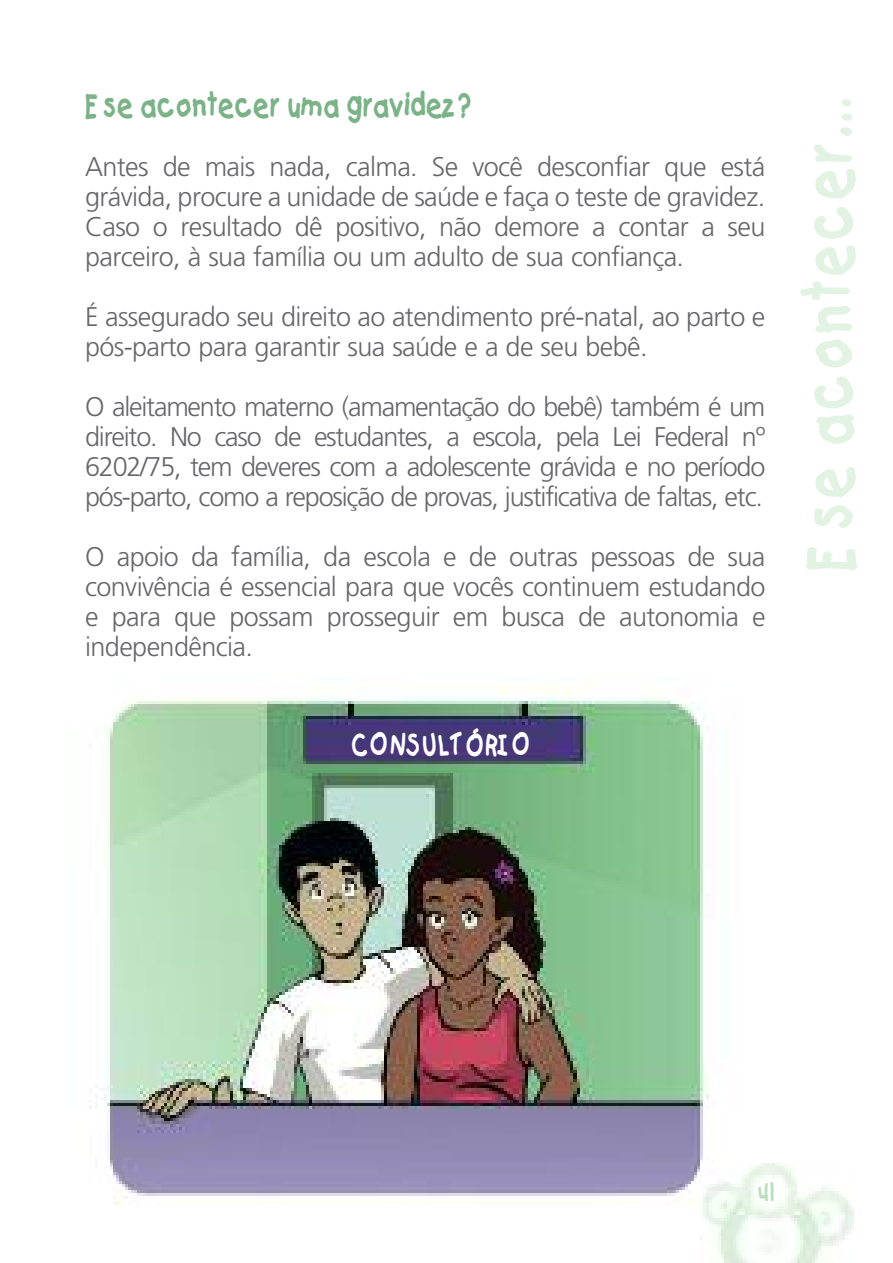
<style>
.page{position:relative;width:893px;height:1263px;background:#fff}
.page>*{position:absolute;margin:0;border:0;box-sizing:border-box;transform-origin:0 0}
.t1{font:100 60px "Catchup";letter-spacing:.09em;color:#e2f2e3}
.t2{font:100 30px "Catchup";letter-spacing:.04em;color:#7bb288}
.t3{font:300 27px/30px "Frutiger LT";letter-spacing:-.02em;color:#66666a;text-align:justify}
.t4{font:100 27px "Catchup";letter-spacing:.09em;color:#fff}
.t5{font:100 24px "Catchup";color:#b8dfba}
</style>
<div class="page">
<img style="left:89px;top:683px;width:620px;height:522px">
<img style="left:700px;top:1164px;width:153px;height:99px">
<p class="t2" style="left:85px;top:88px;width:387px">E se acontecer uma gravidez?</p>
<p class="t3" style="left:85px;top:152px;width:682px">Antes de mais nada, calma. Se você desconfiar que está grávida, procure a unidade de saúde e faça o teste de gravidez.<br>Caso o resultado dê positivo, não demore a contar a seu parceiro, à sua família ou um adulto de sua confiança.</p>
<p class="t3" style="left:85px;top:302px;width:682px">É assegurado seu direito ao atendimento pré-natal, ao parto e pós-parto para garantir sua saúde e a de seu bebê.</p>
<p class="t3" style="left:85px;top:392px;width:682px">O aleitamento materno (amamentação do bebê) também é um direito. No caso de estudantes, a escola, pela Lei Federal nº 6202/75, tem deveres com a adolescente grávida e no período pós-parto, como a reposição de provas, justificativa de faltas, etc.</p>
<p class="t3" style="left:85px;top:542px;width:682px">O apoio da família, da escola e de outras pessoas de sua convivência é essencial para que vocês continuem estudando e para que possam prosseguir em busca de autonomia e independência.</p>
<p class="t4" style="left:352px;top:730px;width:179px">CONSULTÓRIO</p>
<h1 class="t1" style="left:795px;top:571px;width:475px;rotate:-90deg">E se acontecer…</h1>
<p class="t5" style="left:759px;top:1179px;width:17px">41</p>
</div>
